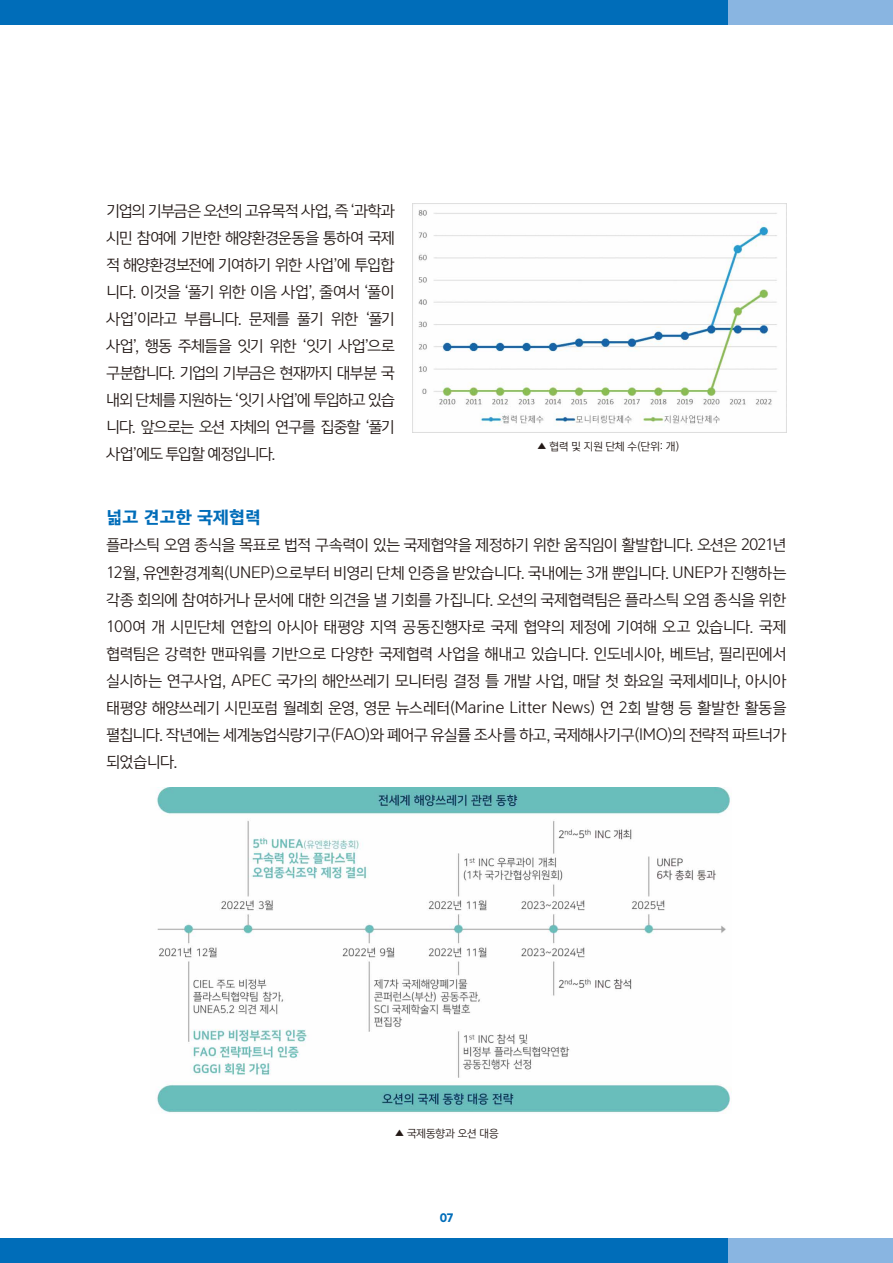
<style>
.page{position:relative;width:893px;height:1263px;background:#fff}
.page>*{position:absolute;margin:0;border:0;box-sizing:border-box;transform-origin:0 0}
.t1{font:16.5px "Yoon Gothic Pro 785";color:#006db9}
.t2{font:15px/27px "Yoon Gothic Pro 745";letter-spacing:-.03em;color:#221815;text-align:justify}
.t3{font:10.5px "Yoon Gothic Pro 745";letter-spacing:-.01em;color:#221815}
.t4{font:700 10.5px "Gmarket Sans";color:#006db9}
</style>
<div class="page">
<div style="left:329px;top:1238px;width:564px;height:25px;background:#89b5e1"></div>
<div style="left:0;top:1238px;width:728px;height:25px;background:#006db9"></div>
<div style="left:329px;top:0;width:564px;height:25px;background:#89b5e1"></div>
<div style="left:0;top:0;width:728px;height:25px;background:#006db9"></div>
<img style="left:412px;top:203px;width:374px;height:229px">
<img style="left:156px;top:788px;width:574px;height:325px">
<p class="t2" style="left:107px;top:197px;width:290px">기업의 기부금은 오션의 고유목적 사업, 즉 ‘과학과 시민 참여에 기반한 해양환경운동을 통하여 국제 적 해양환경보전에 기여하기 위한 사업’에 투입합 니다. 이것을 ‘풀기 위한 이음 사업’, 줄여서 ‘풀이 사업’이라고 부릅니다. 문제를 풀기 위한 ‘풀기 사업’, 행동 주체들을 잇기 위한 ‘잇기 사업’으로 구분합니다. 기업의 기부금은 현재까지 대부분 국 내외 단체를 지원하는 ‘잇기 사업’에 투입하고 있습 니다. 앞으로는 오션 자체의 연구를 집중할 ‘풀기 사업’에도 투입할 예정입니다.</p>
<p class="t3" style="left:537px;top:440px;width:144px">▲ 협력 및 지원 단체 수(단위: 개)</p>
<p class="t1" style="left:107px;top:505px;width:156px">넓고 견고한 국제협력</p>
<p class="t2" style="left:107px;top:531px;width:681px">플라스틱 오염 종식을 목표로 법적 구속력이 있는 국제협약을 제정하기 위한 움직임이 활발합니다. 오션은 2021년 12월, 유엔환경계획(UNEP)으로부터 비영리 단체 인증을 받았습니다. 국내에는 3개 뿐입니다. UNEP가 진행하는 각종 회의에 참여하거나 문서에 대한 의견을 낼 기회를 가집니다. 오션의 국제협력팀은 플라스틱 오염 종식을 위한 100여 개 시민단체 연합의 아시아 태평양 지역 공동진행자로 국제 협약의 제정에 기여해 오고 있습니다. 국제 협력팀은 강력한 맨파워를 기반으로 다양한 국제협력 사업을 해내고 있습니다. 인도네시아, 베트남, 필리핀에서 실시하는 연구사업, APEC 국가의 해안쓰레기 모니터링 결정 틀 개발 사업, 매달 첫 화요일 국제세미나, 아시아 태평양 해양쓰레기 시민포럼 월례회 운영, 영문 뉴스레터(Marine Litter News) 연 2회 발행 등 활발한 활동을 펼칩니다. 작년에는 세계농업식량기구(FAO)와 폐어구 유실률 조사를 하고, 국제해사기구(IMO)의 전략적 파트너가 되었습니다.</p>
<p class="t3" style="left:395px;top:1126px;width:105px">▲ 국제동향과 오션 대응</p>
<p class="t4" style="left:440px;top:1212px;width:15px">07</p>
</div>
